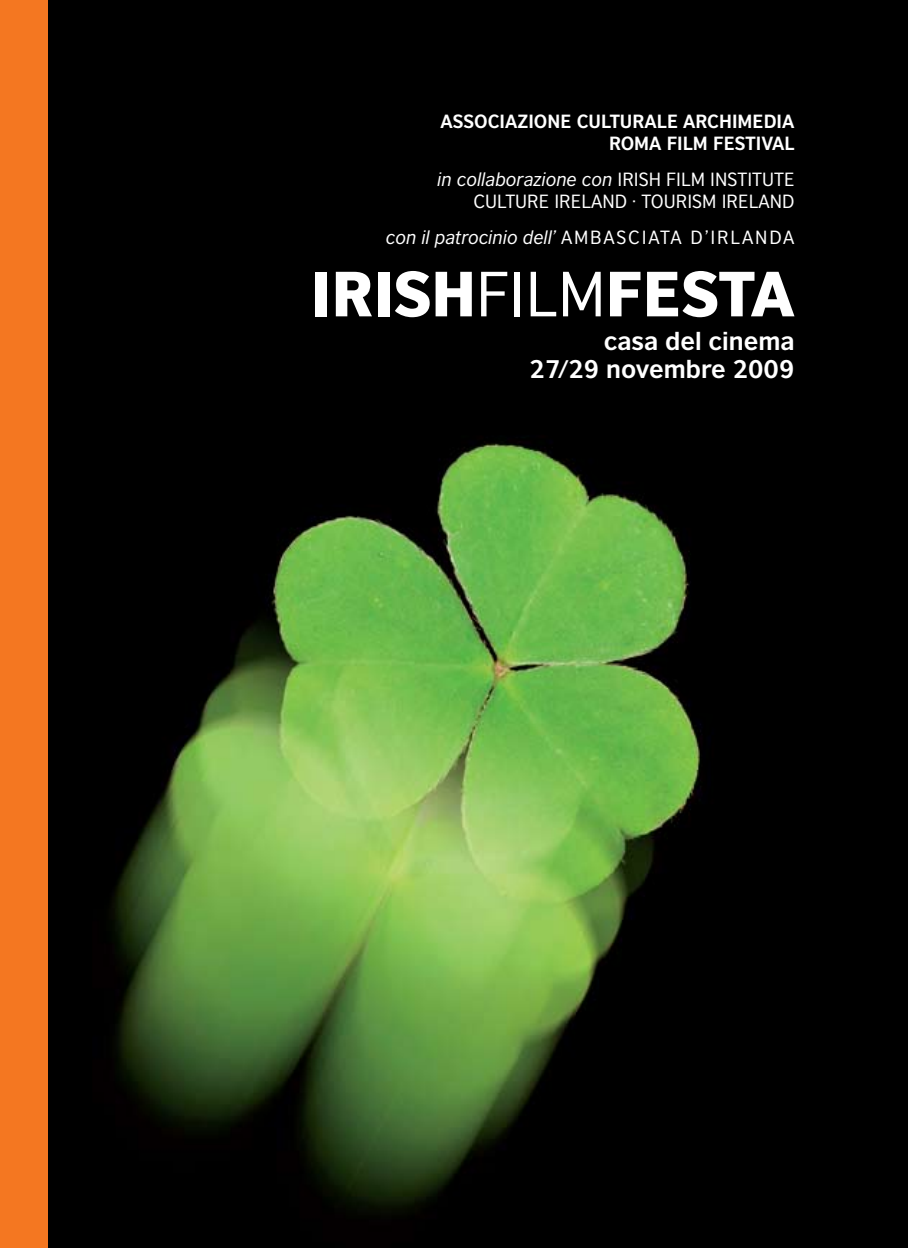
<style>
.page{position:relative;width:908px;height:1248px;background:#fff}
.page>*{position:absolute;margin:0;border:0;box-sizing:border-box;transform-origin:0 0}
.t1{font:900 60px "British Council Sans";color:#fff}
.t2{font:700 24px/28px "British Council Sans";color:#fff;text-align:right}
.t3{font:18px/36px "British Council Sans";color:#fff;text-align:right}
.t4{font:700 18px/22px "British Council Sans";color:#fff;text-align:center}
.t5{font:italic 18px/36px "British Council Sans";color:#fff}
.s1{font-weight:700;font-style:normal}
.s2{font-style:normal}
.s3{font-style:italic}
.s4{font-weight:400}
</style>
<div class="page">
<div style="left:0;top:0;width:50px;height:1247px;background:#f47721"></div>
<img style="left:48px;top:0;width:859px;height:1247px">
<p class="t4" style="left:440px;top:110px;width:355px">ASSOCIAZIONE CULTURALE ARCHIMEDIA<br>Roma</p>
<p class="t4" style="left:666px;top:132px;width:21px">Film</p>
<p class="t4" style="left:712px;top:132px;width:21px">Festi</p>
<p class="t5" style="left:437px;top:125px;width:358px;text-indent:324px"><span class="s1">val </span>in collaborazione con <span class="s2">IRI SH FI LM INSTITUTE</span></p>
<p class="t3" style="left:385px;top:183px;width:410px">CULTURE I RELAND · TOURISM I RELAND<br><span class="s3">con il patrocinio dell’</span> AMBASCI ATA D’IRLANDA</p>
<h1 class="t1" style="left:311px;top:255px;width:484px">IRISH<span class="s4">FI LM</span>FESTA</h1>
<h2 class="t2" style="left:529px;top:326px;width:266px">casa del cinema<br>27/29 novembre 2009</h2>
</div>
